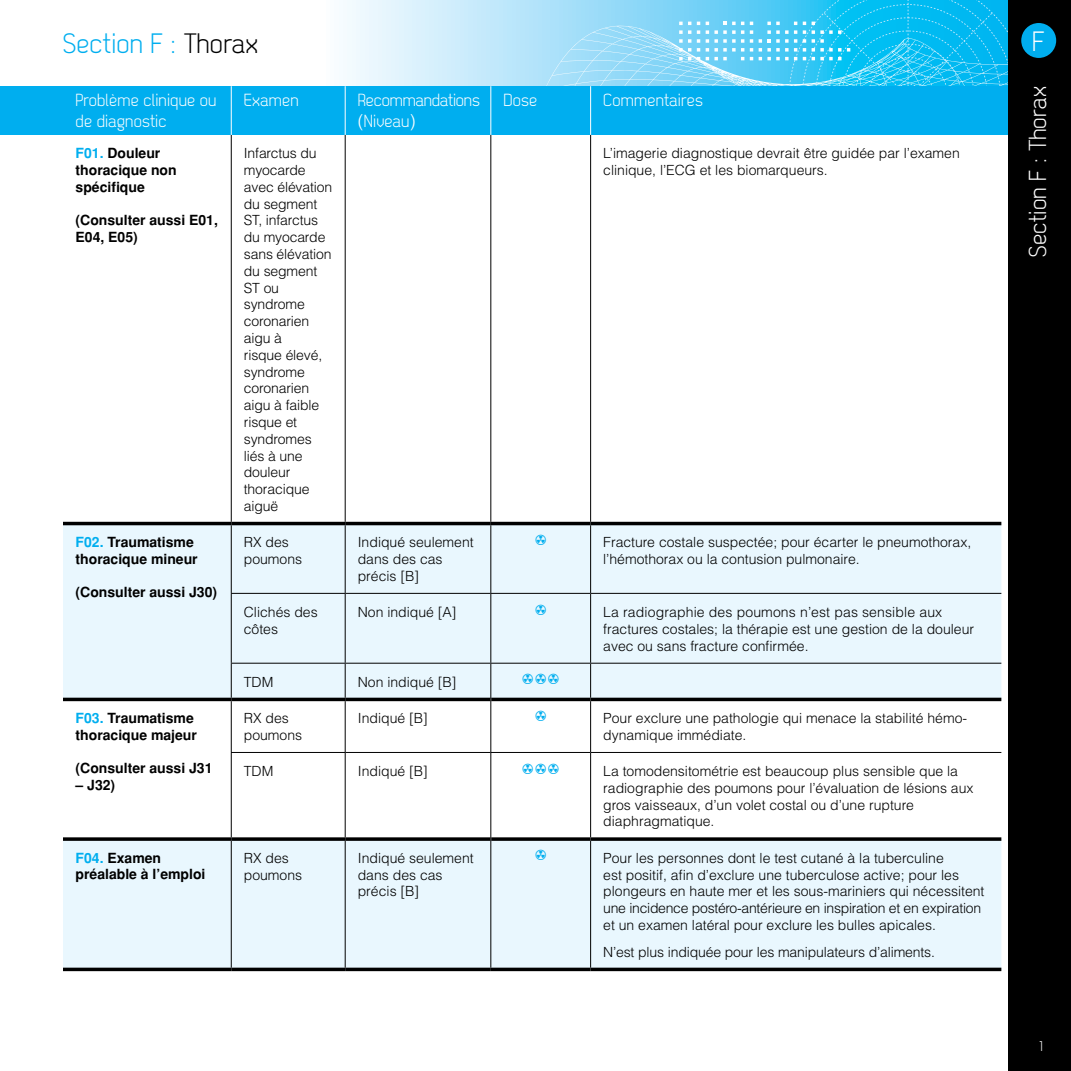
<style>
.page{position:relative;width:1071px;height:1071px;background:#fff}
.page>*{position:absolute;margin:0;border:0;box-sizing:border-box;transform-origin:0 0}
.t1{font:28px "Dekar";letter-spacing:.01em;color:#00aeef}
.t2{font:27.82px "Dekar";color:#fff}
.t3{font:24.5px "Dekar";letter-spacing:.01em;color:#fff}
.t4{font:17.5px/21px "Dekar";letter-spacing:.01em;color:#fff}
.t5{font:17.5px/21px "Dekar";letter-spacing:-.01em;color:#fff}
.t6{font:300 14px/16.8px "Helvetica";color:#000}
.t7{font:700 14px/16.8px "Helvetica";color:#000}
.t8{font:14px "Dekar";color:#fff}
.t9{font:12.25px "RADIATION";color:#00aeef}
.s1{color:#000}
.s2{font-family:"Helvetica";font-weight:300}
.s3{color:#00aeef}
</style>
<div class="page">
<svg style="left:347px;top:0;width:412px;height:86px;background:#bfe8fa"></svg>
<svg style="left:437px;top:25px;width:322px;height:61px;background:#a6e0f9"></svg>
<svg style="left:759px;top:0;width:249px;height:86px;background:#26c4f3"></svg>
<svg style="left:750px;top:22px;width:3px;height:38px"></svg>
<svg style="left:706px;top:22px;width:38px;height:38px"></svg>
<svg style="left:697px;top:22px;width:3px;height:38px"></svg>
<svg style="left:679px;top:22px;width:12px;height:38px"></svg>
<div style="left:0;top:86px;width:1071px;height:49px;background:#00aeef"></div>
<div style="left:1008px;top:0;width:63px;height:1071px;background:#000"></div>
<div style="left:1021px;top:23px;width:35px;height:35px;background:#00aeef;border-radius:50%"></div>
<svg style="left:230px;top:86px;width:362px;height:49px"></svg>
<div style="left:63px;top:525px;width:938px;height:443px;background:#e9f7fe"></div>
<svg style="left:63px;top:701px;width:938px;height:136px"></svg>
<hr style="left:231px;top:135px;width:1px;height:387px;background:#000">
<hr style="left:345px;top:135px;width:1px;height:387px;background:#000">
<hr style="left:231px;top:525px;width:1px;height:68px;background:#000">
<hr style="left:345px;top:525px;width:1px;height:68px;background:#000">
<hr style="left:231px;top:594px;width:1px;height:69px;background:#000">
<hr style="left:345px;top:594px;width:1px;height:69px;background:#000">
<hr style="left:231px;top:664px;width:1px;height:34px;background:#000">
<hr style="left:345px;top:664px;width:1px;height:34px;background:#000">
<hr style="left:231px;top:701px;width:1px;height:51px;background:#000">
<hr style="left:345px;top:701px;width:1px;height:51px;background:#000">
<hr style="left:231px;top:753px;width:1px;height:84px;background:#000">
<hr style="left:345px;top:753px;width:1px;height:84px;background:#000">
<hr style="left:231px;top:841px;width:1px;height:127px;background:#000">
<hr style="left:345px;top:841px;width:1px;height:127px;background:#000">
<hr style="left:231px;top:86px;width:1px;height:49px;background:#fff">
<hr style="left:345px;top:86px;width:1px;height:49px;background:#fff">
<hr style="left:490px;top:86px;width:1px;height:49px;background:#fff">
<hr style="left:590px;top:86px;width:1px;height:49px;background:#fff">
<hr style="left:590px;top:135px;width:1px;height:387px;background:#000">
<hr style="left:590px;top:525px;width:1px;height:68px;background:#000">
<hr style="left:590px;top:594px;width:1px;height:69px;background:#000">
<hr style="left:590px;top:664px;width:1px;height:34px;background:#000">
<hr style="left:590px;top:701px;width:1px;height:51px;background:#000">
<hr style="left:590px;top:753px;width:1px;height:84px;background:#000">
<hr style="left:590px;top:841px;width:1px;height:127px;background:#000">
<hr style="left:490px;top:135px;width:1px;height:387px;background:#000">
<hr style="left:231px;top:698px;width:114px;height:3px;background:#000">
<hr style="left:345px;top:698px;width:145px;height:3px;background:#000">
<hr style="left:491px;top:698px;width:100px;height:3px;background:#000">
<hr style="left:591px;top:698px;width:410px;height:3px;background:#000">
<svg style="left:231px;top:837px;width:114px;height:4px"></svg>
<svg style="left:345px;top:837px;width:145px;height:4px"></svg>
<svg style="left:491px;top:837px;width:100px;height:4px"></svg>
<svg style="left:591px;top:837px;width:410px;height:4px;background:#1e1e1f"></svg>
<hr style="left:231px;top:968px;width:114px;height:3px;background:#000">
<hr style="left:345px;top:968px;width:146px;height:3px;background:#000">
<hr style="left:491px;top:968px;width:100px;height:3px;background:#000">
<hr style="left:591px;top:968px;width:410px;height:3px;background:#000">
<hr style="left:63px;top:698px;width:168px;height:3px;background:#000">
<svg style="left:63px;top:837px;width:168px;height:4px"></svg>
<hr style="left:63px;top:968px;width:168px;height:3px;background:#000">
<hr style="left:490px;top:525px;width:1px;height:68px;background:#000">
<hr style="left:490px;top:594px;width:1px;height:69px;background:#000">
<hr style="left:490px;top:664px;width:1px;height:35px;background:#000">
<hr style="left:490px;top:699px;width:1px;height:53px;background:#000">
<hr style="left:490px;top:753px;width:1px;height:86px;background:#000">
<hr style="left:490px;top:839px;width:1px;height:129px;background:#000">
<hr style="left:63px;top:522px;width:168px;height:3px;background:#000">
<hr style="left:231px;top:522px;width:114px;height:3px;background:#000">
<hr style="left:345px;top:522px;width:146px;height:3px;background:#000">
<hr style="left:491px;top:522px;width:100px;height:3px;background:#000">
<hr style="left:591px;top:522px;width:410px;height:3px;background:#000">
<hr style="left:231px;top:593px;width:114px;height:1px;background:#000">
<hr style="left:345px;top:593px;width:146px;height:1px;background:#000">
<hr style="left:491px;top:593px;width:100px;height:1px;background:#000">
<hr style="left:591px;top:593px;width:410px;height:1px;background:#000">
<hr style="left:231px;top:663px;width:114px;height:1px;background:#000">
<hr style="left:345px;top:663px;width:146px;height:1px;background:#000">
<hr style="left:491px;top:663px;width:100px;height:1px;background:#000">
<hr style="left:591px;top:663px;width:410px;height:1px;background:#000">
<hr style="left:231px;top:752px;width:114px;height:1px;background:#000">
<hr style="left:345px;top:752px;width:146px;height:1px;background:#000">
<hr style="left:491px;top:752px;width:100px;height:1px;background:#000">
<hr style="left:591px;top:752px;width:410px;height:1px;background:#000">
<h1 class="t1" style="left:63px;top:29px;width:197px">Section F : <span class="s1">Thorax</span></h1>
<p class="t4" style="left:76px;top:90px;width:143px">Problème clinique ou de diagnostic</p>
<p class="t4" style="left:244px;top:90px;width:56px">Examen</p>
<p class="t5" style="left:358px;top:90px;width:124px">Recommandations <span class="s2">(</span>Niveau<span class="s2">)</span></p>
<p class="t4" style="left:503px;top:90px;width:35px">Dose</p>
<p class="t4" style="left:603px;top:90px;width:101px">Commentaires</p>
<p class="t7" style="left:76px;top:145px;width:103px"><span class="s3">F01.</span> Douleur thoracique non spécifique</p>
<p class="t7" style="left:76px;top:212px;width:144px">(Consulter aussi E01,<br>E04, E05)</p>
<p class="t6" style="left:244px;top:144px;width:90px">Infarctus du myocarde avec élévation du segment<br>ST, infarctus du myocarde sans élévation du segment<br>ST ou syndrome coronarien aigu à<br>risque élevé, syndrome coronarien aigu à faible risque et syndromes liés à une douleur thoracique aiguë</p>
<p class="t6" style="left:603px;top:144px;width:358px">L’imagerie diagnostique devrait être guidée par l’examen clinique, l’ECG et les biomarqueurs.</p>
<p class="t7" style="left:76px;top:534px;width:124px"><span class="s3">F02.</span> Traumatisme thoracique mineur</p>
<p class="t7" style="left:76px;top:584px;width:143px">(Consulter aussi J30)</p>
<p class="t7" style="left:76px;top:710px;width:123px"><span class="s3">F03.</span> Traumatisme thoracique majeur</p>
<p class="t7" style="left:76px;top:760px;width:138px">(Consulter aussi J31</p>
<p class="t7" style="left:76px;top:777px;width:41px">– J32)</p>
<p class="t6" style="left:244px;top:533px;width:60px">RX des poumons</p>
<p class="t6" style="left:358px;top:533px;width:117px">Indiqué seulement dans des cas précis [B]</p>
<p class="t9" style="left:534px;top:534px;width:14px">d</p>
<p class="t6" style="left:603px;top:533px;width:370px">Fracture costale suspectée; pour écarter le pneumothorax, l’hémothorax ou la contusion pulmonaire.</p>
<p class="t6" style="left:244px;top:603px;width:75px">Clichés des côtes</p>
<p class="t6" style="left:358px;top:603px;width:100px">Non indiqué [A]</p>
<p class="t9" style="left:534px;top:604px;width:14px">d</p>
<p class="t6" style="left:603px;top:603px;width:372px">La radiographie des poumons n’est pas sensible aux fractures costales; la thérapie est une gestion de la douleur avec ou sans fracture confirmée.</p>
<p class="t6" style="left:244px;top:673px;width:31px">TDM</p>
<p class="t6" style="left:358px;top:673px;width:100px">Non indiqué [B]</p>
<p class="t9" style="left:522px;top:674px;width:40px">ddd</p>
<p class="t6" style="left:244px;top:709px;width:60px">RX des poumons</p>
<p class="t6" style="left:358px;top:709px;width:72px">Indiqué [B]</p>
<p class="t9" style="left:534px;top:710px;width:14px">d</p>
<p class="t6" style="left:603px;top:709px;width:365px">Pour exclure une pathologie qui menace la stabilité hémo&shy;dynamique immédiate.</p>
<p class="t6" style="left:244px;top:762px;width:31px">TDM</p>
<p class="t6" style="left:358px;top:762px;width:72px">Indiqué [B]</p>
<p class="t9" style="left:522px;top:763px;width:40px">ddd</p>
<p class="t6" style="left:603px;top:762px;width:372px">La tomodensitométrie est beaucoup plus sensible que la radiographie des poumons pour l’évaluation de lésions aux gros vaisseaux, d’un volet costal ou d’une rupture diaphragmatique.</p>
<p class="t7" style="left:76px;top:849px;width:131px"><span class="s3">F04.</span> Examen préalable à l’emploi</p>
<p class="t6" style="left:244px;top:849px;width:60px">RX des poumons</p>
<p class="t6" style="left:358px;top:849px;width:117px">Indiqué seulement dans des cas précis [B]</p>
<p class="t9" style="left:534px;top:850px;width:14px">d</p>
<p class="t6" style="left:603px;top:849px;width:383px">Pour les personnes dont le test cutané à la tuberculine<br>est positif, afin d’exclure une tuberculose active; pour les plongeurs en haute mer et les sous-mariniers qui nécessitent une incidence postéro-antérieure en inspiration et en expiration et un examen latéral pour exclure les bulles apicales.</p>
<p class="t6" style="left:603px;top:943px;width:333px">N’est plus indiquée pour les manipulateurs d’aliments.</p>
<h2 class="t2" style="left:1032px;top:27px;width:14px">F</h2>
<h3 class="t3" style="left:1026px;top:257px;width:173px;rotate:-90deg">Section F : Thorax</h3>
<p class="t8" style="left:1040px;top:1039px;width:5px">1</p>
</div>
